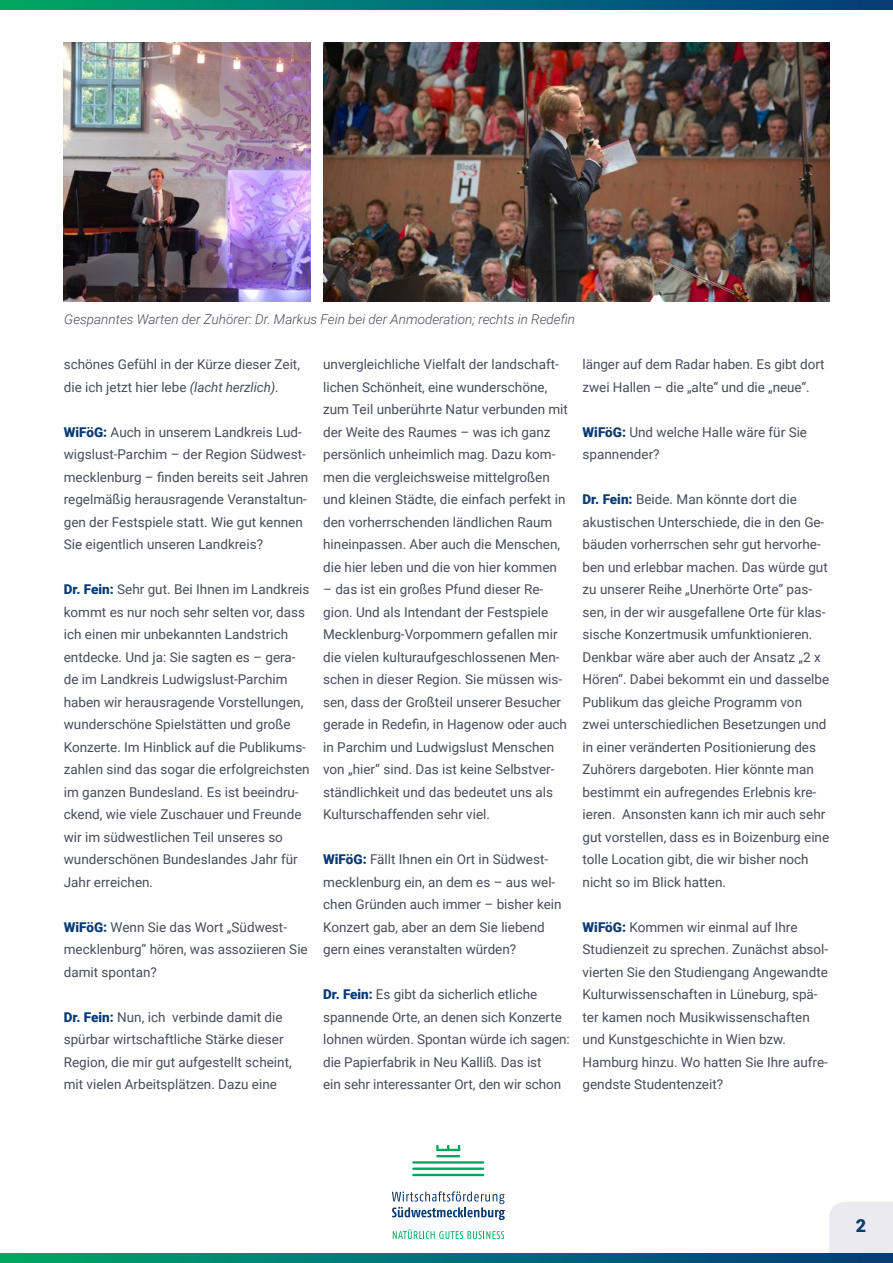
<style>
.page{position:relative;width:893px;height:1263px;background:#fff}
.page>*{position:absolute;margin:0;border:0;box-sizing:border-box;transform-origin:0 0}
.t1{font:900 18px "Roboto";color:#093b75}
.t2{font:13.5px/22.5px "Roboto";color:#494c5b}
.t3{font:italic 300 13.5px "Roboto";color:#494c5b}
.s1{font-style:italic}
.s2{font-weight:900;color:#093b75}
</style>
<div class="page">
<div style="left:829px;top:1202px;width:64px;height:51px;background:#ebebef"></div>
<svg style="left:436px;top:1145px;width:3px;height:4px"></svg>
<hr style="left:436px;top:1149px;width:24px;height:2px;background:#00a75d">
<hr style="left:436px;top:1155px;width:24px;height:2px;background:#00a75d">
<hr style="left:412px;top:1161px;width:72px;height:2px;background:#00a75d">
<hr style="left:412px;top:1167px;width:72px;height:3px;background:#00a75d">
<hr style="left:412px;top:1174px;width:72px;height:2px;background:#00a75d">
<svg style="left:393px;top:1229px;width:111px;height:10px"></svg>
<svg style="left:392px;top:1191px;width:113px;height:29px"></svg>
<svg style="left:0;top:0;width:893px;height:10px;background:#007075"></svg>
<svg style="left:0;top:1253px;width:893px;height:10px;background:#007075"></svg>
<img style="left:324px;top:43px;width:505px;height:259px">
<img style="left:64px;top:43px;width:246px;height:259px">
<p class="t3" style="left:64px;top:310px;width:512px">Gespanntes Warten der Zuhörer: Dr. Markus Fein bei der Anmoderation; rechts in Redefin</p>
<p class="t2" style="left:64px;top:352px;width:238px">schönes Gefühl in der Kürze dieser Zeit, die ich jetzt hier lebe <span class="s1">(lacht herzlich)</span>.</p>
<p class="t2" style="left:64px;top:420px;width:246px"><span class="s2">WiFöG:</span> Auch in unserem Landkreis Lud&shy;wigslust-Parchim – der Region Südwest&shy;mecklenburg – finden bereits seit Jahren regelmäßig herausragende Veranstaltun&shy;gen der Festspiele statt. Wie gut kennen Sie eigentlich unseren Landkreis?</p>
<p class="t2" style="left:64px;top:577px;width:247px"><span class="s2">Dr. Fein:</span> Sehr gut. Bei Ihnen im Landkreis kommt es nur noch sehr selten vor, dass ich einen mir unbekannten Landstrich entdecke. Und ja: Sie sagten es – gera&shy;de im Landkreis Ludwigslust-Parchim haben wir herausragende Vorstellungen, wunderschöne Spielstätten und große Konzerte. Im Hinblick auf die Publikums&shy;zahlen sind das sogar die erfolgreichsten im ganzen Bundesland. Es ist beeindru&shy;ckend, wie viele Zuschauer und Freunde wir im südwestlichen Teil unseres so wunderschönen Bundeslandes Jahr für Jahr erreichen.</p>
<p class="t2" style="left:64px;top:915px;width:245px"><span class="s2">WiFöG:</span> Wenn Sie das Wort „Südwest&shy;mecklenburg“ hören, was assoziieren Sie damit spontan?</p>
<p class="t2" style="left:64px;top:1005px;width:229px"><span class="s2">Dr. Fein:</span> Nun, ich verbinde damit die spürbar wirtschaftliche Stärke dieser Region, die mir gut aufgestellt scheint, mit vielen Arbeitsplätzen. Dazu eine</p>
<p class="t2" style="left:323px;top:353px;width:246px">unvergleichliche Vielfalt der landschaft&shy;lichen Schönheit, eine wunderschöne, zum Teil unberührte Natur verbunden mit der Weite des Raumes – was ich ganz persönlich unheimlich mag. Dazu kom&shy;men die vergleichsweise mittelgroßen und kleinen Städte, die einfach perfekt in den vorherrschenden ländlichen Raum hineinpassen. Aber auch die Menschen, die hier leben und die von hier kommen</p>
<p class="t2" style="left:323px;top:578px;width:245px">– das ist ein großes Pfund dieser Re&shy;gion. Und als Intendant der Festspiele Mecklenburg-Vorpommern gefallen mir die vielen kulturaufgeschlossenen Men&shy;schen in dieser Region. Sie müssen wis&shy;sen, dass der Großteil unserer Besucher gerade in Redefin, in Hagenow oder auch in Parchim und Ludwigslust Menschen von „hier“ sind. Das ist keine Selbstver&shy;ständlichkeit und das bedeutet uns als Kulturschaffenden sehr viel.</p>
<p class="t2" style="left:323px;top:848px;width:240px"><span class="s2">WiFöG:</span> Fällt Ihnen ein Ort in Südwest&shy;mecklenburg ein, an dem es – aus wel&shy;chen Gründen auch immer – bisher kein Konzert gab, aber an dem Sie liebend gern eines veranstalten würden?</p>
<p class="t2" style="left:323px;top:983px;width:248px"><span class="s2">Dr. Fein:</span> Es gibt da sicherlich etliche spannende Orte, an denen sich Konzerte lohnen würden. Spontan würde ich sagen: die Papierfabrik in Neu Kalliß. Das ist<br>ein sehr interessanter Ort, den wir schon</p>
<p class="t2" style="left:583px;top:353px;width:244px">länger auf dem Radar haben. Es gibt dort zwei Hallen – die „alte“ und die „neue“.</p>
<p class="t2" style="left:583px;top:420px;width:226px"><span class="s2">WiFöG:</span> Und welche Halle wäre für Sie spannender?</p>
<p class="t2" style="left:583px;top:488px;width:248px"><span class="s2">Dr. Fein:</span> Beide. Man könnte dort die akustischen Unterschiede, die in den Ge&shy;bäuden vorherrschen sehr gut hervorhe&shy;ben und erlebbar machen. Das würde gut zu unserer Reihe „Unerhörte Orte“ pas&shy;sen, in der wir ausgefallene Orte für klas&shy;sische Konzertmusik umfunktionieren.<br>Denkbar wäre aber auch der Ansatz „2 x Hören“. Dabei bekommt ein und dasselbe Publikum das gleiche Programm von zwei unterschiedlichen Besetzungen und in einer veränderten Positionierung des Zuhörers dargeboten. Hier könnte man bestimmt ein aufregendes Erlebnis kre&shy;ieren. Ansonsten kann ich mir auch sehr gut vorstellen, dass es in Boizenburg eine tolle Location gibt, die wir bisher noch nicht so im Blick hatten.</p>
<p class="t2" style="left:583px;top:915px;width:247px"><span class="s2">WiFöG:</span> Kommen wir einmal auf Ihre Studienzeit zu sprechen. Zunächst absol&shy;vierten Sie den Studiengang Angewandte Kulturwissenschaften in Lüneburg, spä&shy;ter kamen noch Musikwissenschaften und Kunstgeschichte in Wien bzw.<br>Hamburg hinzu. Wo hatten Sie Ihre aufre&shy;gendste Studentenzeit?</p>
<h1 class="t1" style="left:856px;top:1213px;width:12px">2</h1>
</div>
